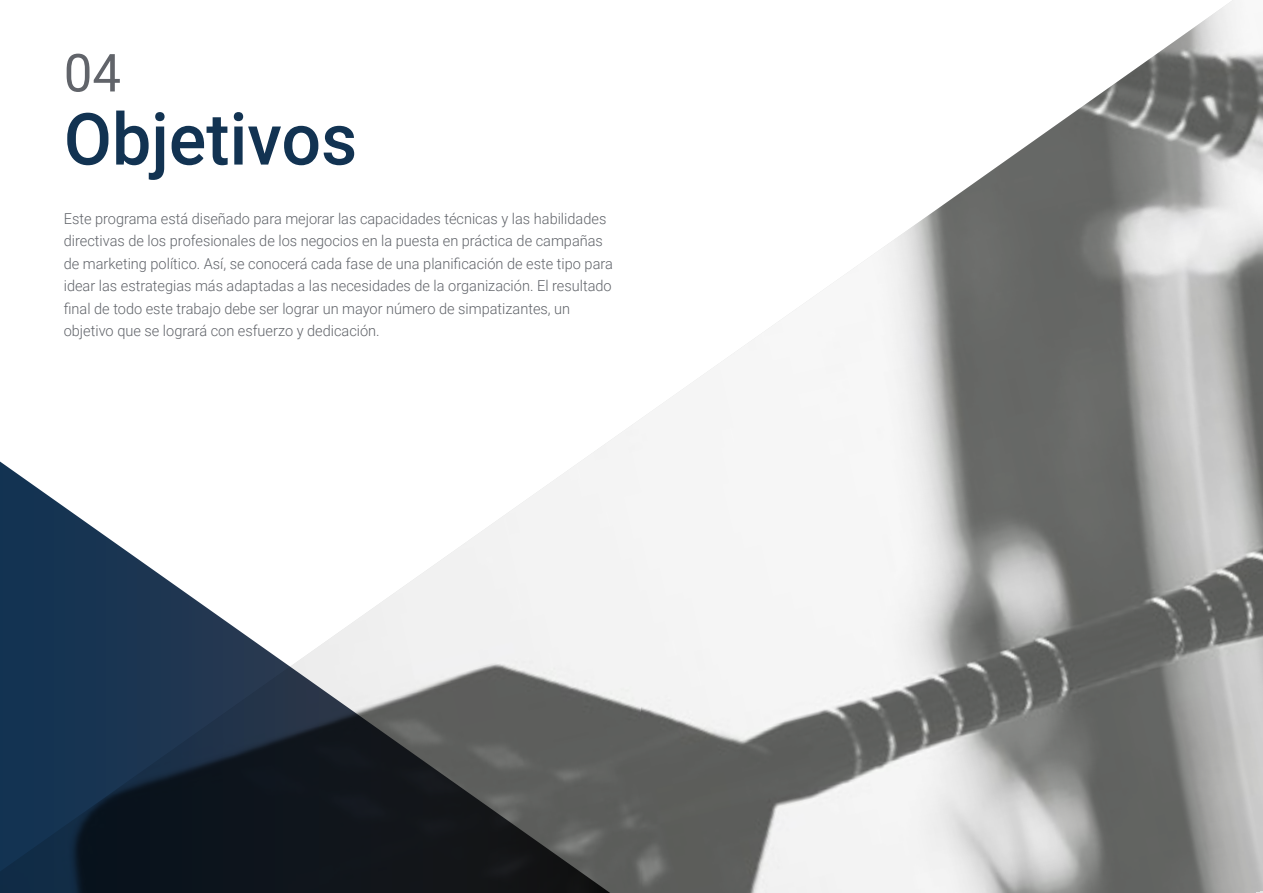
<style>
.page{position:relative;width:1263px;height:893px;background:#fff}
.page>*{position:absolute;margin:0;border:0;box-sizing:border-box;transform-origin:0 0}
.t1{font:500 72px "Roboto";color:#123352}
.t2{font:52.5px "Roboto";color:#61646a}
.t3{font:300 15px/22.5px "Roboto";color:#61646a}
</style>
<div class="page">
<img style="left:603px;top:0;width:660px;height:893px">
<svg style="left:0;top:446px;width:640px;height:447px"></svg>
<h2 class="t2" style="left:64px;top:36px;width:59px">04</h2>
<h1 class="t1" style="left:64px;top:89px;width:295px">Objetivos</h1>
<p class="t3" style="left:64px;top:207px;width:551px">Este programa está diseñado para mejorar las capacidades técnicas y las habilidades directivas de los profesionales de los negocios en la puesta en práctica de campañas de marketing político. Así, se conocerá cada fase de una planificación de este tipo para idear las estrategias más adaptadas a las necesidades de la organización. El resultado final de todo este trabajo debe ser lograr un mayor número de simpatizantes, un objetivo que se logrará con esfuerzo y dedicación.</p>
</div>
